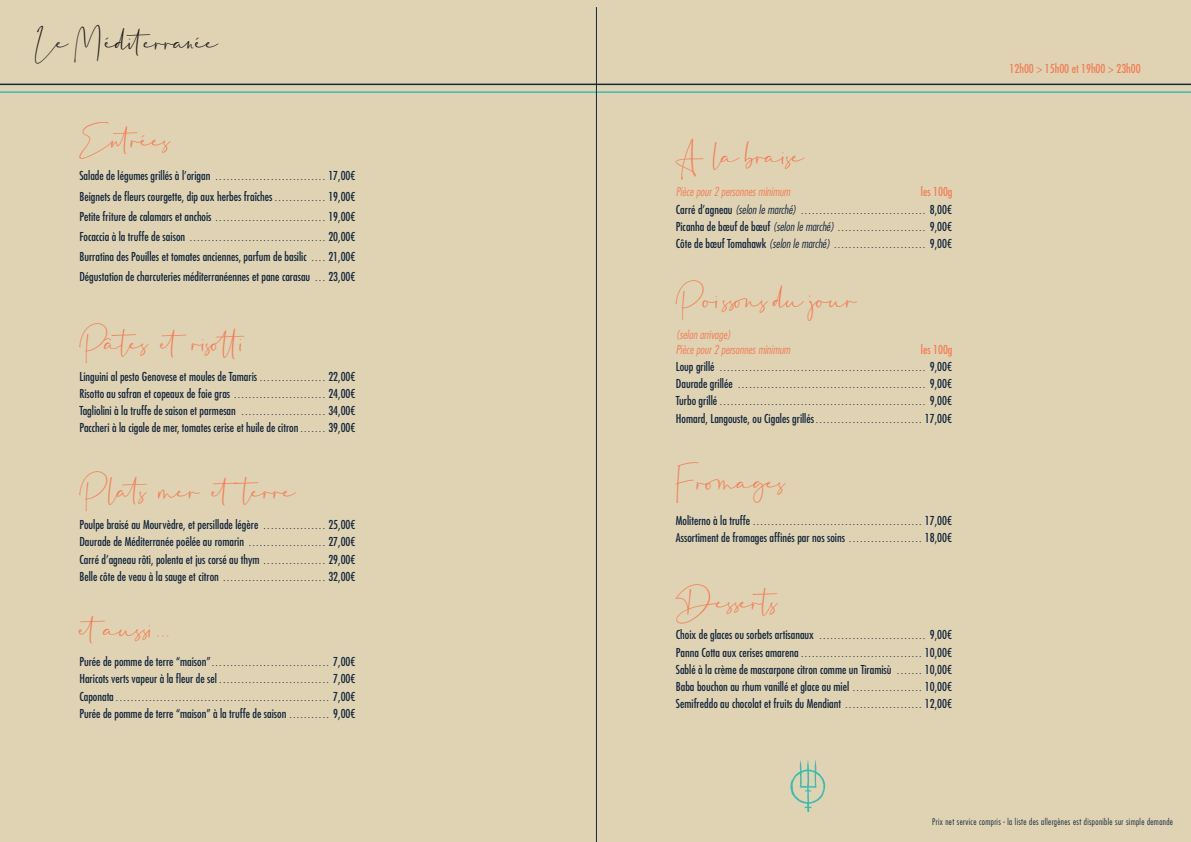
<style>
.page{position:relative;width:1191px;height:842px;background:#dfd3b3}
.page>*{position:absolute;margin:0;border:0;box-sizing:border-box;transform-origin:0 0}
.t1{font:16px "Dantina";letter-spacing:-.01em;color:#f47d58}
.t2{font:15.4px "Dantina";color:#231f20}
.t3{font:condensed 12px "Futura Std";color:#15273e}
.t4{font:italic 300 condensed 12px "Futura Std";color:#f47d58}
.t5{font:condensed 12px "Futura Std";color:#f47d58}
.t6{font:condensed 9px "Futura Std";color:#15273e}
.t7{font:300 condensed 9px "Futura Std";letter-spacing:.04em;color:#15273e}
.s1{font-size:9px}
.s2{font-size:12px}
.s3{font-weight:300;font-style:italic;font-size:12px}
.s4{font-weight:300;font-style:italic}
</style>
<div class="page">
<hr style="left:0;top:91px;width:1191px;height:2px;background:#37beb1">
<hr style="left:0;top:84px;width:1191px;height:1px;background:#15273e">
<hr style="left:596px;top:7px;width:1px;height:835px;background:#15273e">
<svg style="left:790px;top:760px;width:35px;height:52px"></svg>
<p class="t2" style="left:35px;top:33px;width:185px">Le Méditerranée</p>
<p class="t1" style="left:79px;top:131px;width:92px">Entrées</p>
<p class="t3" style="left:79px;top:169px;width:278px">Salade de légumes grillés à l’origan <span class="s1">. . . . . . . . . . . . . . . . . . . . . . . . . . . . .</span> 17,00€</p>
<p class="t3" style="left:79px;top:189px;width:278px">Beignets de fleurs courgette, dip aux herbes fraîches <span class="s1">. . . . . . . . . . . . .</span> 19,00€</p>
<p class="t3" style="left:79px;top:209px;width:278px">Petite friture de calamars et anchois <span class="s1">. . . . . . . . . . . . . . . . . . . . . . . . . . . . .</span> 19,00€</p>
<p class="t6" style="left:79px;top:232px;width:278px"><span class="s2">Focaccia à la truffe de saison</span> . . . . . . . . . . . . . . . . . . . . . . . . . . . . . . . . . . . . . <span class="s2">20,00€</span></p>
<p class="t3" style="left:79px;top:249px;width:278px">Burratina des Pouilles et tomates anciennes, parfum de basilic <span class="s1">. . .</span> 21,00€</p>
<p class="t3" style="left:79px;top:269px;width:278px">Dégustation de charcuteries méditerranéennes et pane carasau <span class="s1">. .</span> 23,00€</p>
<p class="t1" style="left:79px;top:334px;width:170px">Pâtes et risotti</p>
<p class="t3" style="left:79px;top:369px;width:278px">Linguini al pesto Genovese et moules de Tamaris <span class="s1">. . . . . . . . . . . . . . . . .</span> 22,00€</p>
<p class="t3" style="left:79px;top:386px;width:278px">Risotto au safran et copeaux de foie gras <span class="s1">. . . . . . . . . . . . . . . . . . . . . . . .</span> 24,00€</p>
<p class="t3" style="left:79px;top:403px;width:278px">Tagliolini à la truffe de saison et parmesan <span class="s1">. . . . . . . . . . . . . . . . . . . . . .</span> 34,00€</p>
<p class="t3" style="left:79px;top:421px;width:278px">Paccheri à la cigale de mer, tomates cerise et huile de citron <span class="s1">. . . . . .</span> 39,00€</p>
<p class="t1" style="left:79px;top:483px;width:218px">P lats mer et terre</p>
<p class="t3" style="left:79px;top:517px;width:278px">Poulpe braisé au Mourvèdre, et persillade légère <span class="s1">. . . . . . . . . . . . . . . .</span> 25,00€</p>
<p class="t3" style="left:79px;top:535px;width:278px">Daurade de Méditerranée poêlée au romarin <span class="s1">. . . . . . . . . . . . . . . . . . . .</span> 27,00€</p>
<p class="t3" style="left:79px;top:552px;width:278px">Carré d’agneau rôti, polenta et jus corsé au thym <span class="s1">. . . . . . . . . . . . . . . .</span> 29,00€</p>
<p class="t3" style="left:79px;top:569px;width:278px">Belle côte de veau à la sauge et citron <span class="s1">. . . . . . . . . . . . . . . . . . . . . . . . . . .</span> 32,00€</p>
<p class="t1" style="left:79px;top:620px;width:93px">et aussi...</p>
<p class="t3" style="left:79px;top:654px;width:278px">Purée de pomme de terre “maison” <span class="s1">. . . . . . . . . . . . . . . . . . . . . . . . . . . . . . .</span> 7,00€</p>
<p class="t3" style="left:79px;top:672px;width:278px">Haricots verts vapeur à la fleur de sel <span class="s1">. . . . . . . . . . . . . . . . . . . . . . . . . . . . .</span> 7,00€</p>
<p class="t6" style="left:79px;top:692px;width:278px"><span class="s2">Caponata</span> .......................................................... <span class="s2">7,00€</span></p>
<p class="t3" style="left:79px;top:706px;width:278px">Purée de pomme de terre “maison” à la truffe de saison <span class="s1">. . . . . . . . . .</span> 9,00€</p>
<p class="t1" style="left:676px;top:147px;width:130px">A la braise</p>
<p class="t4" style="left:676px;top:185px;width:116px">Pièce pour 2 personnes minimum</p>
<p class="t5" style="left:921px;top:185px;width:33px">les 100g</p>
<p class="t6" style="left:676px;top:205px;width:278px"><span class="s2">Carré d’agneau</span> <span class="s3">(selon le marché)</span> . . . . . . . . . . . . . . . . . . . . . . . . . . . . . . . . . <span class="s2">8,00€</span></p>
<p class="t3" style="left:676px;top:219px;width:278px">Picanha de bœuf de bœuf <span class="s4">(selon le marché)</span> <span class="s1">. . . . . . . . . . . . . . . . . . . . . . . .</span> 9,00€</p>
<p class="t6" style="left:676px;top:239px;width:278px"><span class="s2">Côte de bœuf Tomahawk</span> <span class="s3">(selon le marché)</span> . . . . . . . . . . . . . . . . . . . . . . . . <span class="s2">9,00€</span></p>
<p class="t1" style="left:676px;top:291px;width:182px">Poissons du jour</p>
<p class="t4" style="left:676px;top:328px;width:56px">(selon arrivage)</p>
<p class="t4" style="left:676px;top:342px;width:116px">Pièce pour 2 personnes minimum</p>
<p class="t5" style="left:921px;top:342px;width:33px">les 100g</p>
<p class="t6" style="left:676px;top:362px;width:278px"><span class="s2">Loup grillé</span> . . . . . . . . . . . . . . . . . . . . . . . . . . . . . . . . . . . . . . . . . . . . . . . . . . . . . . . <span class="s2">9,00€</span></p>
<p class="t6" style="left:676px;top:379px;width:278px"><span class="s2">Daurade grillée</span> . . . . . . . . . . . . . . . . . . . . . . . . . . . . . . . . . . . . . . . . . . . . . . . . . . <span class="s2">9,00€</span></p>
<p class="t6" style="left:676px;top:397px;width:278px"><span class="s2">Turbo grillé</span> . . . . . . . . . . . . . . . . . . . . . . . . . . . . . . . . . . . . . . . . . . . . . . . . . . . . . . . <span class="s2">9,00€</span></p>
<p class="t3" style="left:676px;top:411px;width:278px">Homard, Langouste, ou Cigales grillés <span class="s1">. . . . . . . . . . . . . . . . . . . . . . . . . . . .</span> 17,00€</p>
<p class="t1" style="left:676px;top:473px;width:111px">Fromages</p>
<p class="t6" style="left:676px;top:516px;width:278px"><span class="s2">Moliterno à la truffe</span> . . . . . . . . . . . . . . . . . . . . . . . . . . . . . . . . . . . . . . . . . . . . . <span class="s2">17,00€</span></p>
<p class="t3" style="left:676px;top:531px;width:278px">Assortiment de fromages affinés par nos soins <span class="s1">. . . . . . . . . . . . . . . . . . .</span> 18,00€</p>
<p class="t1" style="left:676px;top:593px;width:112px">Desserts</p>
<p class="t3" style="left:676px;top:628px;width:278px">Choix de glaces ou sorbets artisanaux <span class="s1">. . . . . . . . . . . . . . . . . . . . . . . . . . . . .</span> 9,00€</p>
<p class="t3" style="left:676px;top:645px;width:278px">Panna Cotta aux cerises amarena <span class="s1">. . . . . . . . . . . . . . . . . . . . . . . . . . . . . . . .</span> 10,00€</p>
<p class="t3" style="left:676px;top:662px;width:278px">Sablé à la crème de mascarpone citron comme un Tiramisù <span class="s1">. . . . . .</span> 10,00€</p>
<p class="t3" style="left:676px;top:679px;width:278px">Baba bouchon au rhum vanillé et glace au miel <span class="s1">. . . . . . . . . . . . . . . . . .</span> 10,00€</p>
<p class="t3" style="left:676px;top:697px;width:278px">Semifreddo au chocolat et fruits du Mendiant <span class="s1">. . . . . . . . . . . . . . . . . . . .</span> 12,00€</p>
<p class="t5" style="left:1009px;top:62px;width:133px">12h00 &gt; 15h00 et 19h00 &gt; 23h00</p>
<p class="t7" style="left:932px;top:817px;width:242px">Prix net service compris - la liste des allergènes est disponible sur simple demande</p>
</div>
